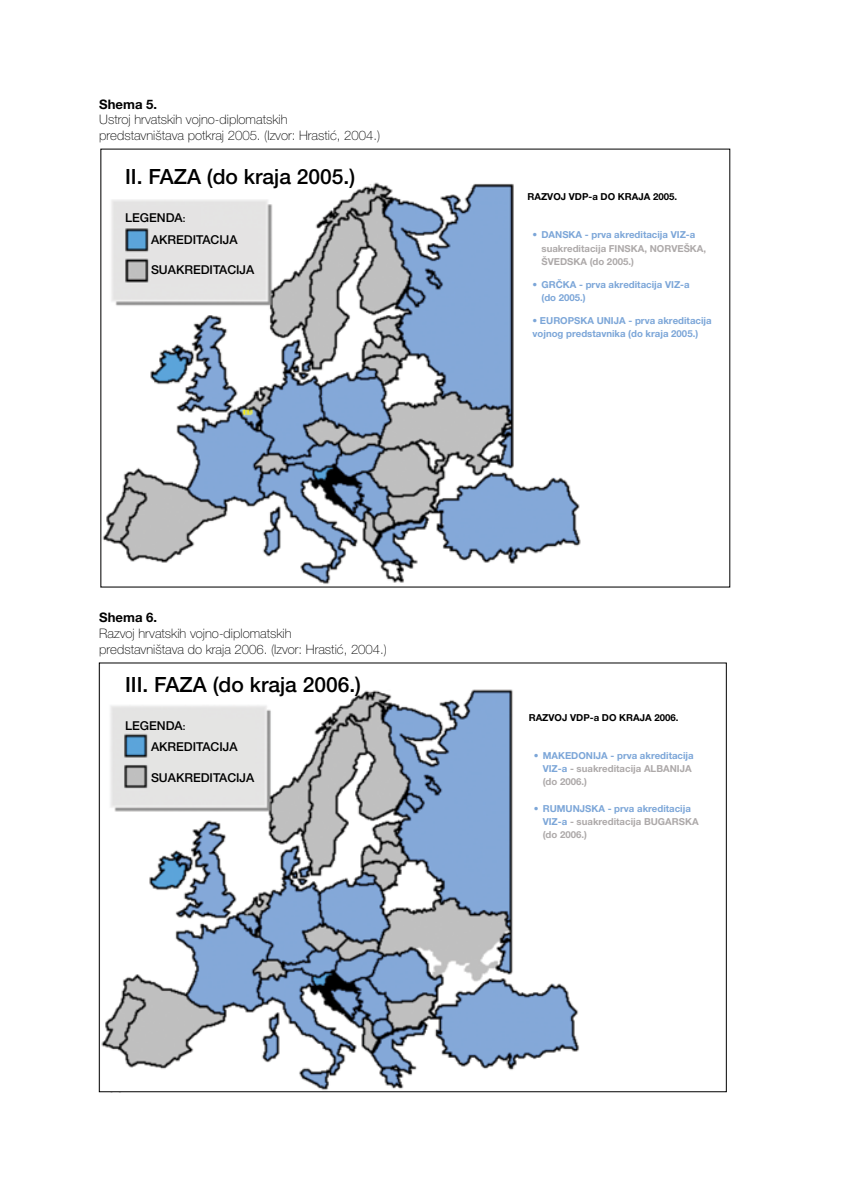
<style>
.page{position:relative;width:844px;height:1191px;background:#fff}
.page>*{position:absolute;margin:0;border:0;box-sizing:border-box;transform-origin:0 0}
.t1{font:500 21px "Helvetica Neue LT Pro";color:#000}
.t2{font:100 13.12px/15.8px "Helvetica Neue LT Pro";color:#000}
.t3{font:700 13.12px "Helvetica Neue LT Pro";color:#000}
.t4{font:500 12.25px/21.7px "Helvetica Neue LT Pro";color:#000}
.t5{font:700 9.62px/13.1px "Helvetica Neue LT Pro";color:#7ca6d8}
.t6{font:700 9.62px "Helvetica Neue LT Pro";color:#000}
.t7{font:700 9.62px/13.1px "Helvetica Neue LT Pro";color:#ada9a9}
.s1{font-size:9.62px}
.s2{color:#ada9a9}
</style>
<div class="page">
<img style="left:101px;top:689px;width:478px;height:401px">
<img style="left:102px;top:182px;width:479px;height:402px">
<h2 class="t3" style="left:99px;top:96px;width:59px">Shema 5.</h2>
<h2 class="t2" style="left:99px;top:112px;width:282px">Ustroj hrvatskih vojno-diplomatskih<br>predstavništava potkraj 2005. (Izvor: Hrastić, 2004.)</h2>
<h1 class="t1" style="left:125px;top:164px;width:231px">II. FAZA (do kraja 2005.)</h1>
<p class="t4" style="left:151px;top:207px;width:88px;text-indent:-26px">LEGENDA<span class="s1">:<br></span>AKREDITACIJA</p>
<p class="t4" style="left:151px;top:259px;width:105px">SUAKREDITACIJA</p>
<h2 class="t3" style="left:99px;top:609px;width:59px">Shema 6.</h2>
<h2 class="t2" style="left:99px;top:625px;width:289px">Razvoj hrvatskih vojno-diplomatskih<br>predstavništava do kraja 2006. (Izvor: Hrastić, 2004.)</h2>
<h1 class="t1" style="left:125px;top:672px;width:237px">III. FAZA (do kraja 2006.)</h1>
<p class="t4" style="left:151px;top:714px;width:88px;text-indent:-26px">LEGENDA<span class="s1">:<br></span>AKREDITACIJA</p>
<p class="t4" style="left:151px;top:766px;width:105px">SUAKREDITACIJA</p>
<p class="t6" style="left:527px;top:191px;width:151px">RAZVOJ VDP-a DO KRAJA 2005.</p>
<p class="t5" style="left:532px;top:228px;width:164px">• DANSKA - prva akreditacija VIZ-a</p>
<p class="t7" style="left:541px;top:241px;width:166px">suakreditacija FINSKA, NORVEŠKA,<br>ŠVEDSKA (do 2005.)</p>
<p class="t5" style="left:541px;top:278px;width:150px;text-indent:-9px">• GRČKA - prva akreditacija VIZ-a (do 2005.)</p>
<p class="t5" style="left:532px;top:314px;width:181px">• EUROPSKA UNIJA - prva akreditacija vojnog predstavnika (do kraja 2005.)</p>
<p class="t6" style="left:528px;top:711px;width:151px">RAZVOJ VDP-a DO KRAJA 2006.</p>
<p class="t5" style="left:542px;top:748px;width:152px;text-indent:-9px">• MAKEDONIJA - prva akreditacija<br>VIZ-a <span class="s2">- suakreditacija ALBANIJA (do 2006.)</span></p>
<p class="t5" style="left:542px;top:801px;width:157px;text-indent:-9px">• RUMUNJSKA - prva akreditacija<br>VIZ-a <span class="s2">- suakreditacija BUGARSKA (do 2006.)</span></p>
</div>
